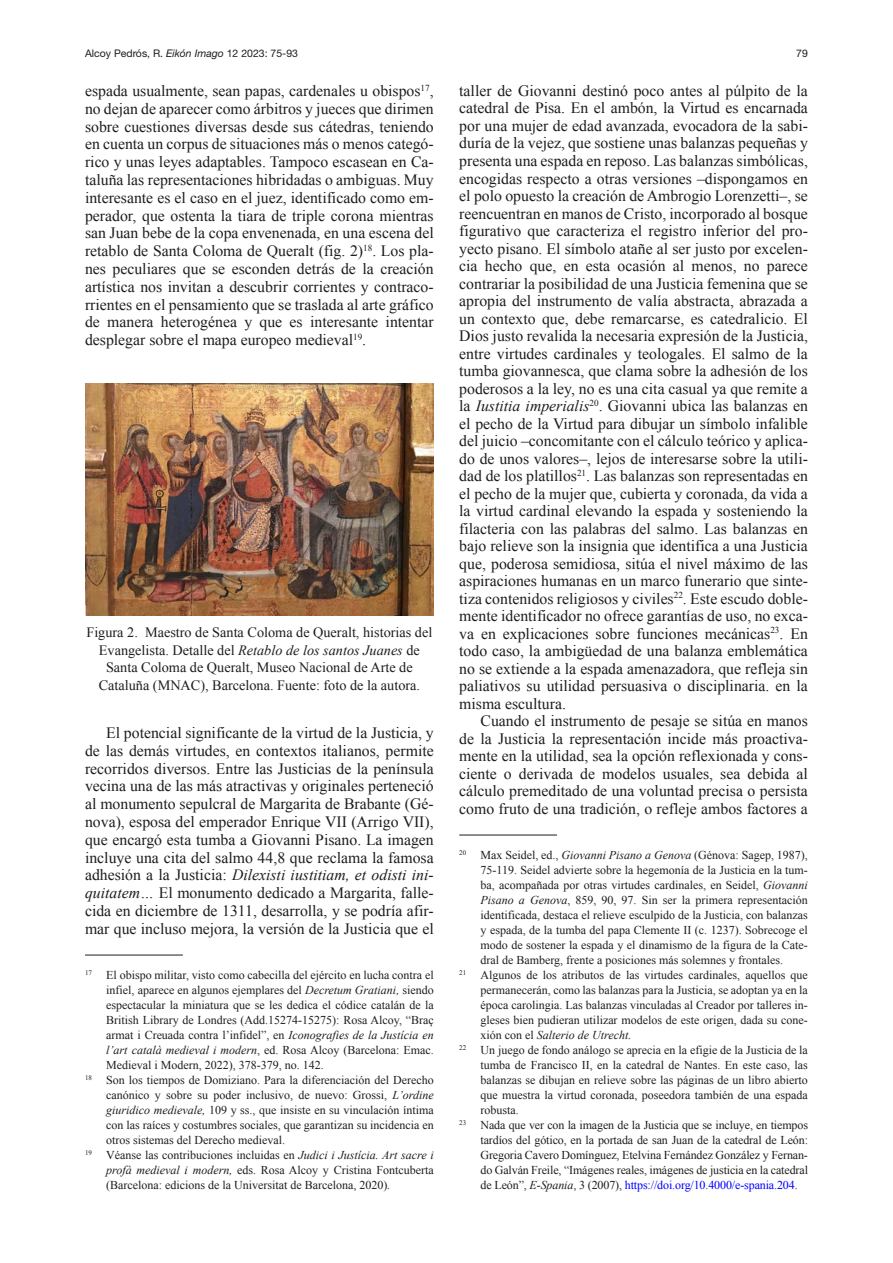
<style>
.page{position:relative;width:893px;height:1263px;background:#fff}
.page>*{position:absolute;margin:0;border:0;box-sizing:border-box;transform-origin:0 0}
._01_Texto_General{font:15.75px/17.5px "Times New Roman";color:#1d1d1b;text-align:justify}
._08_Pie_de_figuras{font:14.25px/17.7px "Times New Roman";color:#1d1d1b;text-align:center}
._06_Notas_al_pie{font:12px/15px "Times New Roman";color:#1d1d1b;text-align:justify}
.t1{font:10.5px "Helvetica Neue LT Std";color:#1d1d1b}
.s1{font-style:italic}
.s2{color:#00f}
.s3{font-style:inherit}
</style>
<div class="page">
<img style="left:85px;top:383px;width:349px;height:232px">
<hr style="left:85px;top:955px;width:98px;height:1px;background:#1d1d1b">
<hr style="left:459px;top:835px;width:98px;height:1px;background:#1d1d1b">
<p class="t1" style="left:85px;top:47px;width:214px">Alcoy Pedrós, R. <span class="s1">Eikón Imago</span> 12 2023: 75-93</p>
<p class="t1" style="left:796px;top:47px;width:13px">79</p>
<p class="_01_Texto_General" style="left:85px;top:82px;width:350px">espada usualmente, sean papas, cardenales u obispos<sup>17</sup>, no dejan de aparecer como árbitros y jueces que dirimen sobre cuestiones diversas desde sus cátedras, teniendo en cuenta un corpus de situaciones más o menos categó&shy;rico y unas leyes adaptables. Tampoco escasean en Ca&shy;taluña las representaciones hibridadas o ambiguas. Muy interesante es el caso en el juez, identificado como em&shy;perador, que ostenta la tiara de triple corona mientras san Juan bebe de la copa envenenada, en una escena del retablo de Santa Coloma de Queralt (fig. 2)<sup>18</sup>. Los pla&shy;nes peculiares que se esconden detrás de la creación artística nos invitan a descubrir corrientes y contraco&shy;rrientes en el pensamiento que se traslada al arte gráfico de manera heterogénea y que es interesante intentar desplegar sobre el mapa europeo medieval<sup>19</sup>.</p>
<p class="_01_Texto_General" style="left:459px;top:82px;width:350px">taller de Giovanni destinó poco antes al púlpito de la catedral de Pisa. En el ambón, la Virtud es encarnada por una mujer de edad avanzada, evocadora de la sabi&shy;duría de la vejez, que sostiene unas balanzas pequeñas y presenta una espada en reposo. Las balanzas simbólicas, encogidas respecto a otras versiones –dispongamos en el polo opuesto la creación de Ambrogio Lorenzetti–, se reencuentran en manos de Cristo, incorporado al bosque figurativo que caracteriza el registro inferior del pro&shy;yecto pisano. El símbolo atañe al ser justo por excelen&shy;cia hecho que, en esta ocasión al menos, no parece contrariar la posibilidad de una Justicia femenina que se apropia del instrumento de valía abstracta, abrazada a un contexto que, debe remarcarse, es catedralicio. El Dios justo revalida la necesaria expresión de la Justicia, entre virtudes cardinales y teologales. El salmo de la tumba giovannesca, que clama sobre la adhesión de los poderosos a la ley, no es una cita casual ya que remite a la <span class="s1">Iustitia imperialis</span><sup>20</sup>. Giovanni ubica las balanzas en el pecho de la Virtud para dibujar un símbolo infalible del juicio –concomitante con el cálculo teórico y aplica&shy;do de unos valores–, lejos de interesarse sobre la utili&shy;dad de los platillos<sup>21</sup>. Las balanzas son representadas en el pecho de la mujer que, cubierta y coronada, da vida a la virtud cardinal elevando la espada y sosteniendo la filacteria con las palabras del salmo. Las balanzas en bajo relieve son la insignia que identifica a una Justicia que, poderosa semidiosa, sitúa el nivel máximo de las aspiraciones humanas en un marco funerario que sinte&shy;tiza contenidos religiosos y civiles<sup>22</sup>. Este escudo doble&shy;mente identificador no ofrece garantías de uso, no exca&shy;va en explicaciones sobre funciones mecánicas<sup>23</sup>. En todo caso, la ambigüedad de una balanza emblemática no se extiende a la espada amenazadora, que refleja sin paliativos su utilidad persuasiva o disciplinaria. en la misma escultura.</p>
<p class="_01_Texto_General" style="left:459px;top:712px;width:350px;text-indent:21px">Cuando el instrumento de pesaje se sitúa en manos de la Justicia la representación incide más proactiva&shy;mente en la utilidad, sea la opción reflexionada y cons&shy;ciente o derivada de modelos usuales, sea debida al cálculo premeditado de una voluntad precisa o persista como fruto de una tradición, o refleje ambos factores a</p>
<p class="_06_Notas_al_pie" style="left:480px;top:847px;width:329px;text-indent:-21px"><sup>20</sup> Max Seidel, ed., <span class="s1">Giovanni Pisano a Genova</span> (Génova: Sagep, 1987), 75-119. Seidel advierte sobre la hegemonía de la Justicia en la tum&shy;ba, acompañada por otras virtudes cardinales, en Seidel, <span class="s1">Giovanni Pisano a Genova</span>, 859, 90, 97. Sin ser la primera representación identificada, destaca el relieve esculpido de la Justicia, con balanzas y espada, de la tumba del papa Clemente II (c. 1237). Sobrecoge el modo de sostener la espada y el dinamismo de la figura de la Cate&shy;dral de Bamberg, frente a posiciones más solemnes y frontales.</p>
<p class="_06_Notas_al_pie" style="left:480px;top:967px;width:329px;text-indent:-21px"><sup>21</sup> Algunos de los atributos de las virtudes cardinales, aquellos que permanecerán, como las balanzas para la Justicia, se adoptan ya en la época carolingia. Las balanzas vinculadas al Creador por talleres in&shy;gleses bien pudieran utilizar modelos de este origen, dada su cone&shy;xión con el <span class="s1">Salterio de Utrecht.</span></p>
<p class="_06_Notas_al_pie" style="left:480px;top:1042px;width:329px;text-indent:-21px"><sup>22</sup> Un juego de fondo análogo se aprecia en la efigie de la Justicia de la tumba de Francisco II, en la catedral de Nantes. En este caso, las balanzas se dibujan en relieve sobre las páginas de un libro abierto que muestra la virtud coronada, poseedora también de una espada robusta.</p>
<p class="_06_Notas_al_pie" style="left:480px;top:1117px;width:329px;text-indent:-21px"><sup>23</sup> Nada que ver con la imagen de la Justicia que se incluye, en tiempos tardíos del gótico, en la portada de san Juan de la catedral de León:<br>Gregoria Cavero Domínguez, Etelvina Fernández González y Fernan&shy;do Galván Freile, “Imágenes reales, imágenes de justicia en la catedral de León”, <span class="s1">E-Spania</span>, 3 (2007), <span class="s2">https://doi.org/10.4000/e-spania.204</span>.</p>
<p class="_08_Pie_de_figuras" style="left:86px;top:623px;width:347px">Figura 2. Maestro de Santa Coloma de Queralt, historias del Evangelista. Detalle del <span class="s1">Retablo de los santos Juanes</span> de Santa Coloma de Queralt, Museo Nacional de Arte de Cataluña (MNAC), Barcelona. Fuente: foto de la autora.</p>
<p class="_01_Texto_General" style="left:85px;top:723px;width:350px;text-indent:21px">El potencial significante de la virtud de la Justicia, y de las demás virtudes, en contextos italianos, permite recorridos diversos. Entre las Justicias de la península vecina una de las más atractivas y originales perteneció al monumento sepulcral de Margarita de Brabante (Gé&shy;nova), esposa del emperador Enrique VII (Arrigo <span class="s3">VII</span>), que encargó esta tumba a Giovanni Pisano. La imagen incluye una cita del salmo 44,8 que reclama la famosa adhesión a la Justicia: <span class="s1">Dilexisti iustitiam, et odisti ini&shy;quitatem…</span> El monumento dedicado a Margarita, falle&shy;cida en diciembre de 1311, desarrolla, y se podría afir&shy;mar que incluso mejora, la versión de la Justicia que el</p>
<p class="_06_Notas_al_pie" style="left:106px;top:967px;width:329px;text-indent:-21px"><sup>17</sup> El obispo militar, visto como cabecilla del ejército en lucha contra el infiel, aparece en algunos ejemplares del <span class="s1">Decretum Gratiani,</span> siendo espectacular la miniatura que se les dedica el códice catalán de la British Library de Londres (Add.15274-15275): Rosa Alcoy, “Braç armat i Creuada contra l’infidel”, en <span class="s1">Iconografies de la Justícia en l’art català medieval i modern</span>, ed. Rosa Alcoy (Barcelona: Emac.<br>Medieval i Modern, 2022), 378-379, no. 142.</p>
<p class="_06_Notas_al_pie" style="left:106px;top:1072px;width:329px;text-indent:-21px"><sup>18</sup> Son los tiempos de Domiziano. Para la diferenciación del Derecho canónico y sobre su poder inclusivo, de nuevo: Grossi, <span class="s1">L’ordine giuridico medievale,</span> 109 y ss., que insiste en su vinculación íntima con las raíces y costumbres sociales, que garantizan su incidencia en otros sistemas del Derecho medieval.</p>
<p class="_06_Notas_al_pie" style="left:106px;top:1147px;width:329px;text-indent:-21px"><sup>19</sup> Véanse las contribuciones incluidas en <span class="s1">Judici i Justícia. Art sacre i profà medieval i modern,</span> eds. Rosa Alcoy y Cristina Fontcuberta (Barcelona: edicions de la Universitat de Barcelona, 2020)<span class="s1">.</span></p>
</div>
